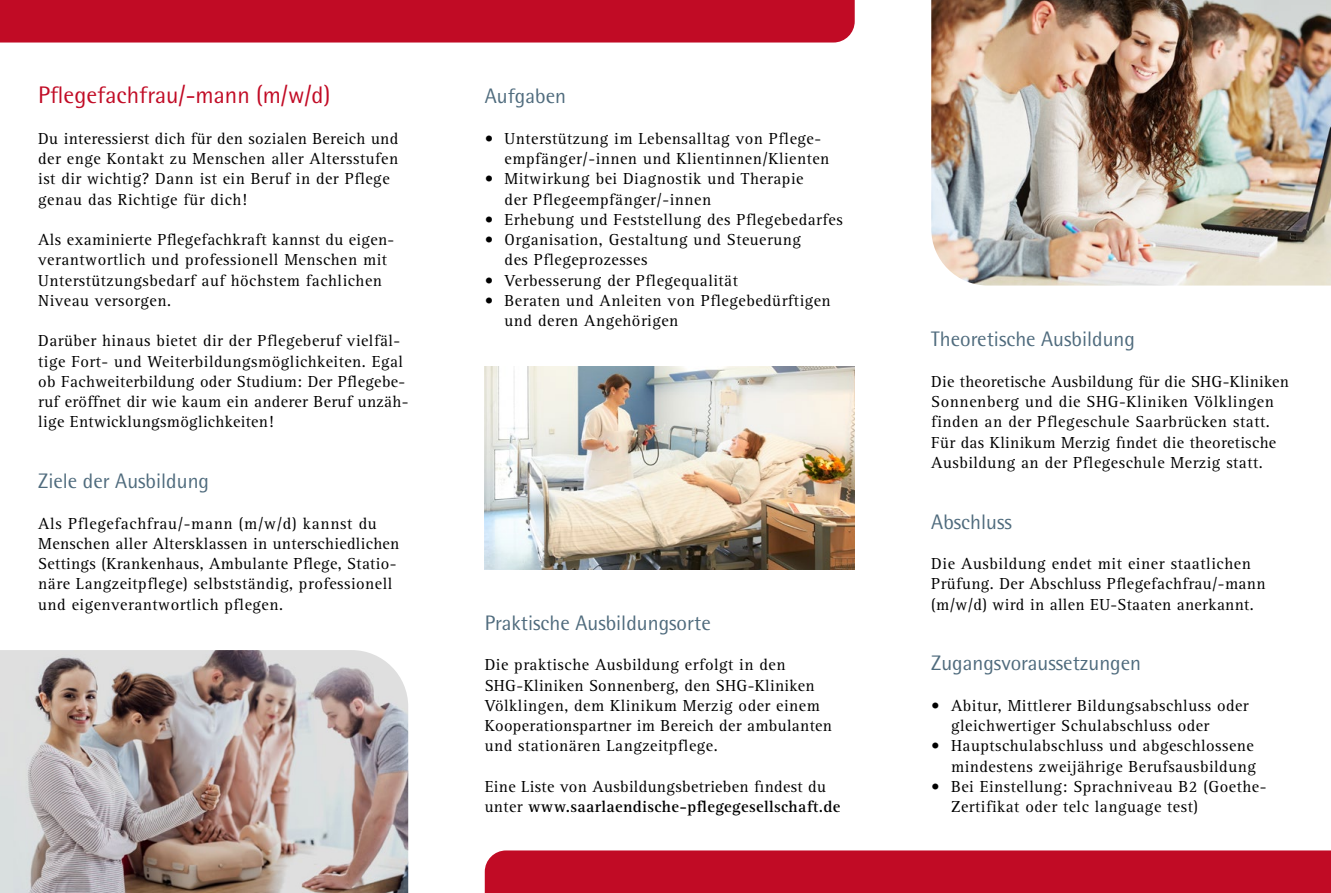
<style>
.page{position:relative;width:1331px;height:893px;background:#fff}
.page>*{position:absolute;margin:0;border:0;box-sizing:border-box;transform-origin:0 0}
.t1{font:24px "Rotis Semi Sans Pro";color:#c10b25}
.t2{font:21px "Rotis Semi Sans Pro";color:#4f6b7d}
.t3{font:16.5px/20.2px "Rotis Serif Pro";letter-spacing:.03em;color:#000}
.s1{font-weight:700}
</style>
<div class="page">
<img style="left:0;top:650px;width:408px;height:243px">
<img style="left:485px;top:367px;width:370px;height:202px">
<img style="left:931px;top:0;width:400px;height:286px">
<div style="left:485px;top:850px;width:846px;height:43px;background:#c10b25"></div>
<div style="left:0;top:0;width:855px;height:43px;background:#c10b25"></div>
<h1 class="t1" style="left:38px;top:81px;width:294px">Pflegefachfrau/-mann (m/w/d)</h1>
<p class="t3" style="left:38px;top:128px;width:362px">Du interessierst dich für den sozialen Bereich und der enge Kontakt zu Menschen aller Altersstufen ist dir wichtig? Dann ist ein Beruf in der Pflege genau das Richtige für dich!</p>
<p class="t3" style="left:38px;top:229px;width:357px">Als examinierte Pflegefachkraft kannst du eigen&shy;verantwortlich und professionell Menschen mit Unterstützungsbedarf auf höchstem fachlichen Niveau versorgen.</p>
<p class="t3" style="left:38px;top:331px;width:372px">Darüber hinaus bietet dir der Pflegeberuf vielfäl&shy;tige Fort- und Weiterbildungsmöglichkeiten. Egal ob Fachweiterbildung oder Studium: Der Pflegebe&shy;ruf eröffnet dir wie kaum ein anderer Beruf unzäh&shy;lige Entwicklungsmöglichkeiten!</p>
<p class="t2" style="left:38px;top:469px;width:172px">Ziele der Ausbildung</p>
<p class="t3" style="left:38px;top:513px;width:363px">Als Pflegefachfrau/-mann (m/w/d) kannst du Menschen aller Altersklassen in unterschiedlichen Settings (Krankenhaus, Ambulante Pflege, Statio&shy;näre Langzeitpflege) selbstständig, professionell und eigenverantwortlich pflegen.</p>
<p class="t2" style="left:485px;top:84px;width:83px">Aufgaben</p>
<p class="t3" style="left:505px;top:128px;width:326px;text-indent:-20px">• Unterstützung im Lebensalltag von Pflege&shy;empfänger/-innen und Klientinnen/Klienten</p>
<p class="t3" style="left:505px;top:169px;width:300px;text-indent:-20px">• Mitwirkung bei Diagnostik und Therapie der Pflegeempfänger/-innen</p>
<p class="t3" style="left:485px;top:209px;width:360px">• Erhebung und Feststellung des Pflegebedarfes</p>
<p class="t3" style="left:505px;top:229px;width:298px;text-indent:-20px">• Organisation, Gestaltung und Steuerung des Pflegeprozesses</p>
<p class="t3" style="left:485px;top:270px;width:255px">• Verbesserung der Pflegequalität</p>
<p class="t3" style="left:505px;top:290px;width:328px;text-indent:-20px">• Beraten und Anleiten von Pflegebedürftigen und deren Angehörigen</p>
<p class="t2" style="left:485px;top:610px;width:228px">Praktische Ausbildungsorte</p>
<p class="t3" style="left:485px;top:655px;width:349px">Die praktische Ausbildung erfolgt in den SHG-Kliniken Sonnenberg, den SHG-Kliniken Völklingen, dem Klinikum Merzig oder einem Kooperationspartner im Bereich der ambulanten und stationären Langzeitpflege.</p>
<p class="t3" style="left:485px;top:776px;width:357px">Eine Liste von Ausbildungsbetrieben findest du unter <span class="s1">www.saarlaendische-pflegegesellschaft.de</span></p>
<p class="t2" style="left:931px;top:327px;width:205px">Theoretische Ausbildung</p>
<p class="t3" style="left:931px;top:371px;width:359px">Die theoretische Ausbildung für die SHG-Kliniken Sonnenberg und die SHG-Kliniken Völklingen finden an der Pflegeschule Saarbrücken statt.<br>Für das Klinikum Merzig findet die theoretische Ausbildung an der Pflegeschule Merzig statt.</p>
<p class="t2" style="left:931px;top:509px;width:82px">Abschluss</p>
<p class="t3" style="left:931px;top:553px;width:336px">Die Ausbildung endet mit einer staatlichen<br>Prüfung. Der Abschluss Pflegefachfrau/-mann (m/w/d) wird in allen EU-Staaten anerkannt.</p>
<p class="t2" style="left:931px;top:651px;width:211px">Zugangsvoraussetzungen</p>
<p class="t3" style="left:951px;top:695px;width:299px;text-indent:-20px">• Abitur, Mittlerer Bildungsabschluss oder gleichwertiger Schulabschluss oder</p>
<p class="t3" style="left:931px;top:736px;width:326px;text-align:right">• Hauptschulabschluss und abgeschlossene mindestens zweijährige Berufsausbildung</p>
<p class="t3" style="left:951px;top:776px;width:317px;text-indent:-20px">• Bei Einstellung: Sprachniveau B2 (Goethe-<br>Zertifikat oder telc language test)</p>
</div>
